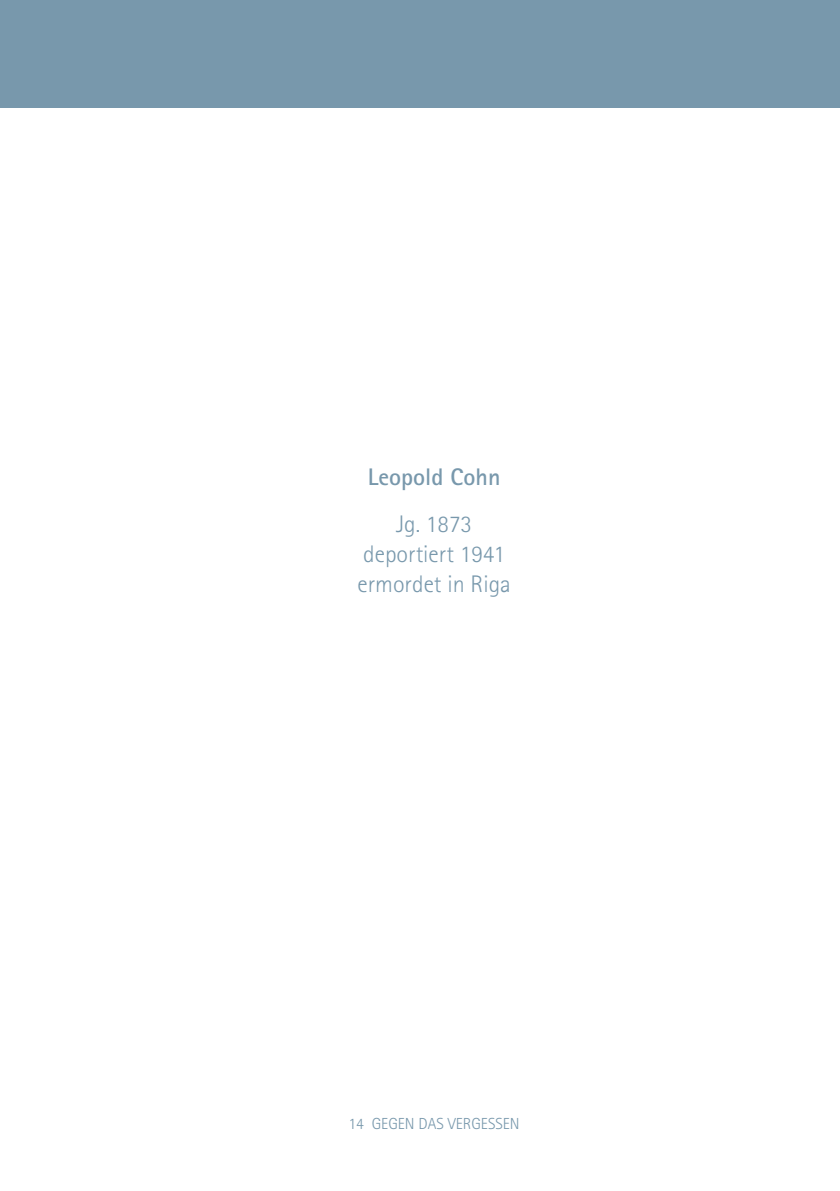
<style>
.page{position:relative;width:840px;height:1191px;background:#fff}
.page>*{position:absolute;margin:0;border:0;box-sizing:border-box;transform-origin:0 0}
.t1{font:300 24px/30px "Rotis Sans Serif";color:#7898ac;text-align:center}
.t2{font:700 24px "Rotis Sans Serif";color:#7898ac}
.t3{font:300 16px "Rotis Sans Serif";color:#7898ac}
</style>
<div class="page">
<div style="left:0;top:0;width:839px;height:108px;background:#7898ac"></div>
<p class="t2" style="left:367px;top:461px;width:134px">Leopold Cohn</p>
<p class="t1" style="left:357px;top:508px;width:155px">Jg. 1873 deportiert 1941 ermordet in Riga</p>
<p class="t3" style="left:348px;top:1114px;width:172px">14 GEGEN DAS VERGESSEN</p>
</div>
